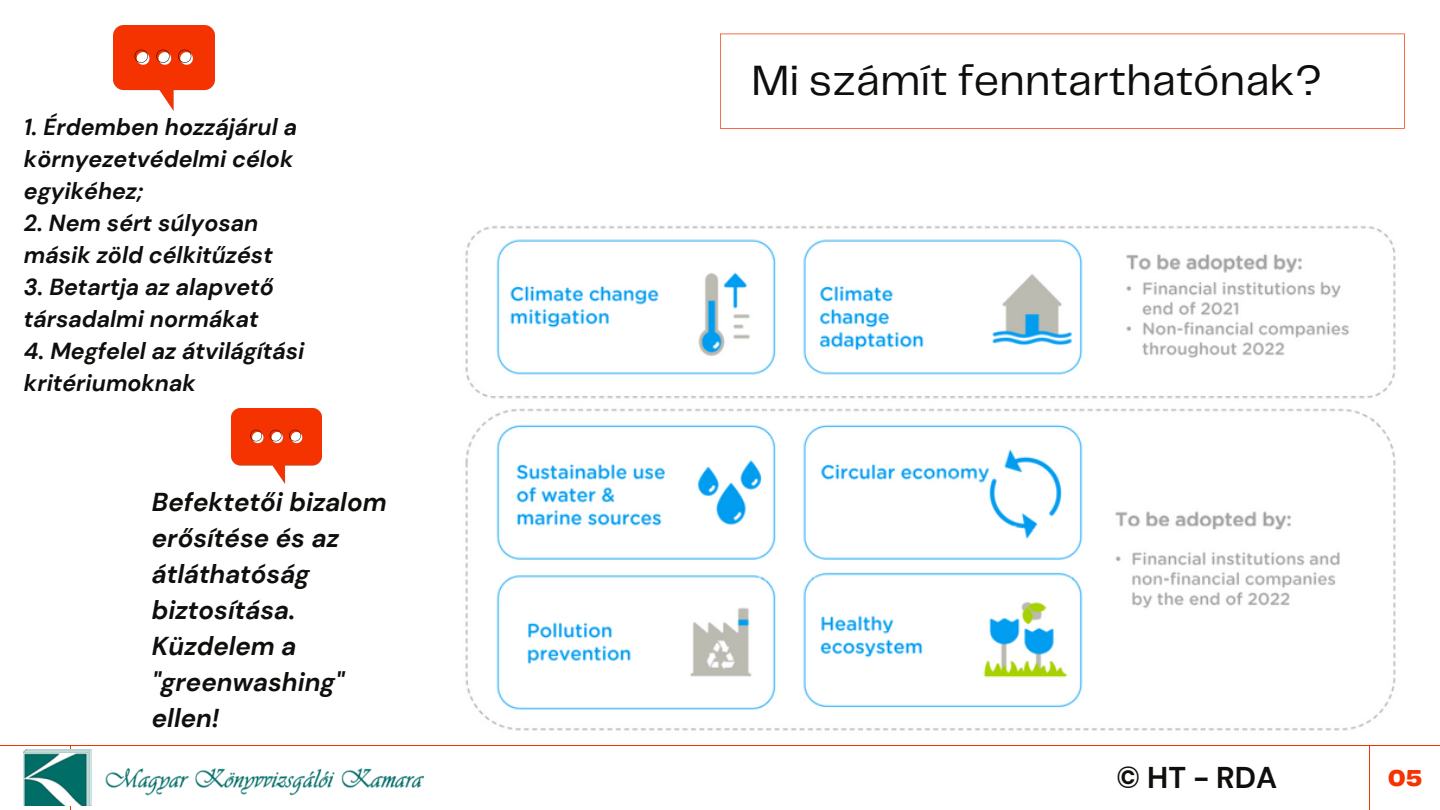
<style>
.page{position:relative;width:1440px;height:810px;background:#fff}
.page>*{position:absolute;margin:0;border:0;box-sizing:border-box;transform-origin:0 0}
.t1{font:44px "Telegraf";color:#0f0e0c}
.t2{font:700 30px "DM Sans";color:#0f0e0c}
.t3{font:italic 700 25.8px/36px "DM Sans";color:#0f0e0c}
.t4{font:900 24px "Telegraf";color:#f43300}
.t5{font:italic 700 23.2px/32px "DM Sans";color:#0f0e0c}
</style>
<div class="page">
<img style="left:113px;top:26px;width:101px;height:84px">
<svg style="left:720px;top:34px;width:685px;height:95px"></svg>
<hr style="left:0;top:745px;width:1440px;height:1px;background:#f43300">
<hr style="left:71px;top:745px;width:1px;height:65px;background:#f43300">
<hr style="left:1369px;top:746px;width:1px;height:64px;background:#f43300">
<img style="left:465px;top:226px;width:931px;height:505px">
<img style="left:231px;top:408px;width:90px;height:75px">
<img style="left:24px;top:750px;width:400px;height:56px">
<p class="t5" style="left:24px;top:111px;width:275px">1. Érdemben hozzájárul a környezetvédelmi célok egyikéhez;</p>
<p class="t5" style="left:24px;top:207px;width:250px">2. Nem sért súlyosan másik zöld célkitűzést</p>
<p class="t5" style="left:24px;top:271px;width:251px">3. Betartja az alapvető társadalmi normákat</p>
<p class="t5" style="left:24px;top:335px;width:282px">4. Megfelel az átvilágítási kritériumoknak</p>
<p class="t3" style="left:152px;top:484px;width:236px">Befektetői bizalom erősítése és az átláthatóság biztosítása.<br>Küzdelem a "greenwashing" ellen!</p>
<h1 class="t1" style="left:751px;top:62px;width:572px">Mi számít fenntarthatónak?</h1>
<p class="t2" style="left:1117px;top:758px;width:162px">© HT - RDA</p>
<p class="t4" style="left:1388px;top:767px;width:36px">05</p>
</div>
